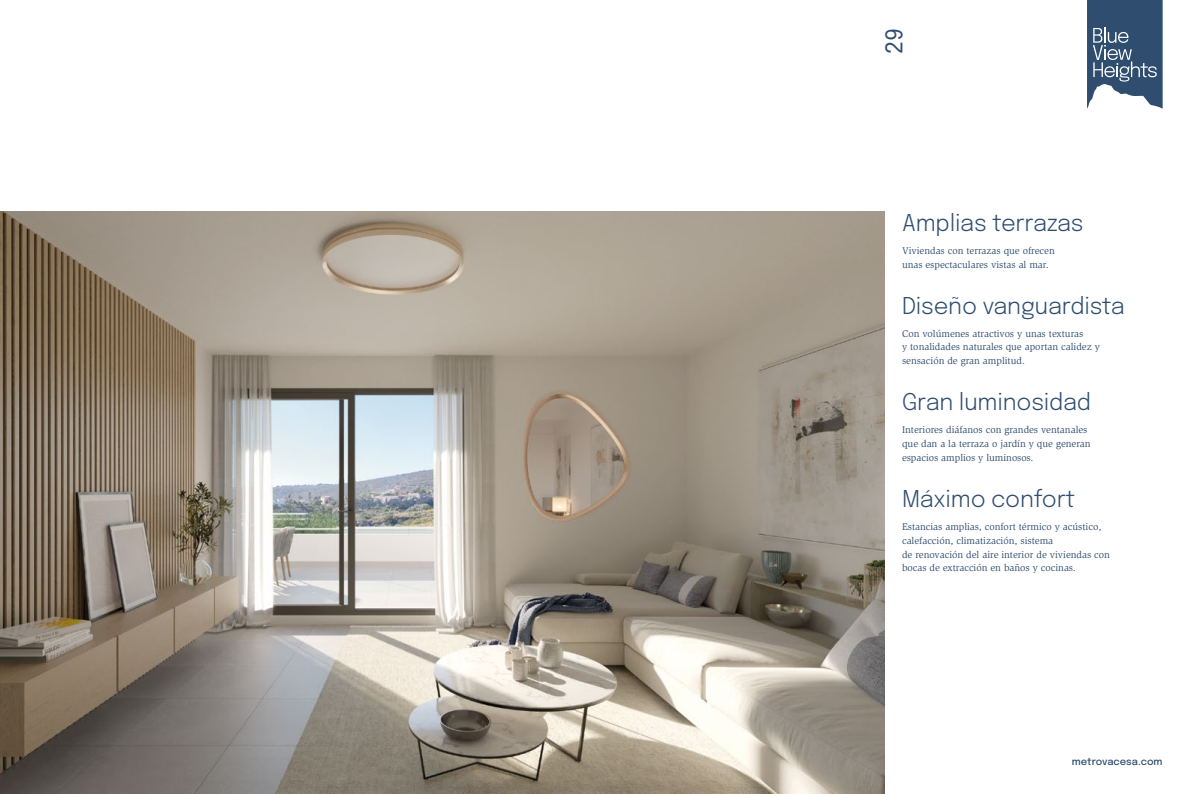
<style>
.page{position:relative;width:1191px;height:794px;background:#fff}
.page>*{position:absolute;margin:0;border:0;box-sizing:border-box;transform-origin:0 0}
.t1{font:300 23px "Epilogue";letter-spacing:-.01em;color:#2f4e6f}
.t2{font:23px "Epilogue";color:#2f4e6f}
.t3{font:10px/13.8px "Slimbach Std";color:#2f4e6f}
.t4{font:500 10px "Epilogue";color:#2f4e6f}
</style>
<div class="page">
<img style="left:0;top:212px;width:884px;height:582px">
<svg style="left:1087px;top:0;width:75px;height:109px"></svg>
<h1 class="t2" style="left:877px;top:54px;width:28px;rotate:-90deg">29</h1>
<h1 class="t1" style="left:902px;top:206px;width:183px">Amplias terrazas</h1>
<p class="t3" style="left:902px;top:244px;width:154px">Viviendas con terrazas que ofrecen unas espectaculares vistas al mar.</p>
<h1 class="t1" style="left:902px;top:289px;width:224px">Diseño vanguardista</h1>
<p class="t3" style="left:902px;top:326px;width:199px">Con volúmenes atractivos y unas texturas<br>y tonalidades naturales que aportan calidez y sensación de gran amplitud.</p>
<h1 class="t1" style="left:902px;top:386px;width:190px">Gran luminosidad</h1>
<p class="t3" style="left:902px;top:423px;width:190px">Interiores diáfanos con grandes ventanales que dan a la terraza o jardín y que generan espacios amplios y luminosos.</p>
<h1 class="t1" style="left:902px;top:482px;width:175px">Máximo confort</h1>
<p class="t3" style="left:902px;top:520px;width:209px">Estancias amplias, confort térmico y acústico, calefacción, climatización, sistema<br>de renovación del aire interior de viviendas con bocas de extracción en baños y cocinas.</p>
<p class="t4" style="left:1071px;top:754px;width:92px">metrovacesa.com</p>
</div>
